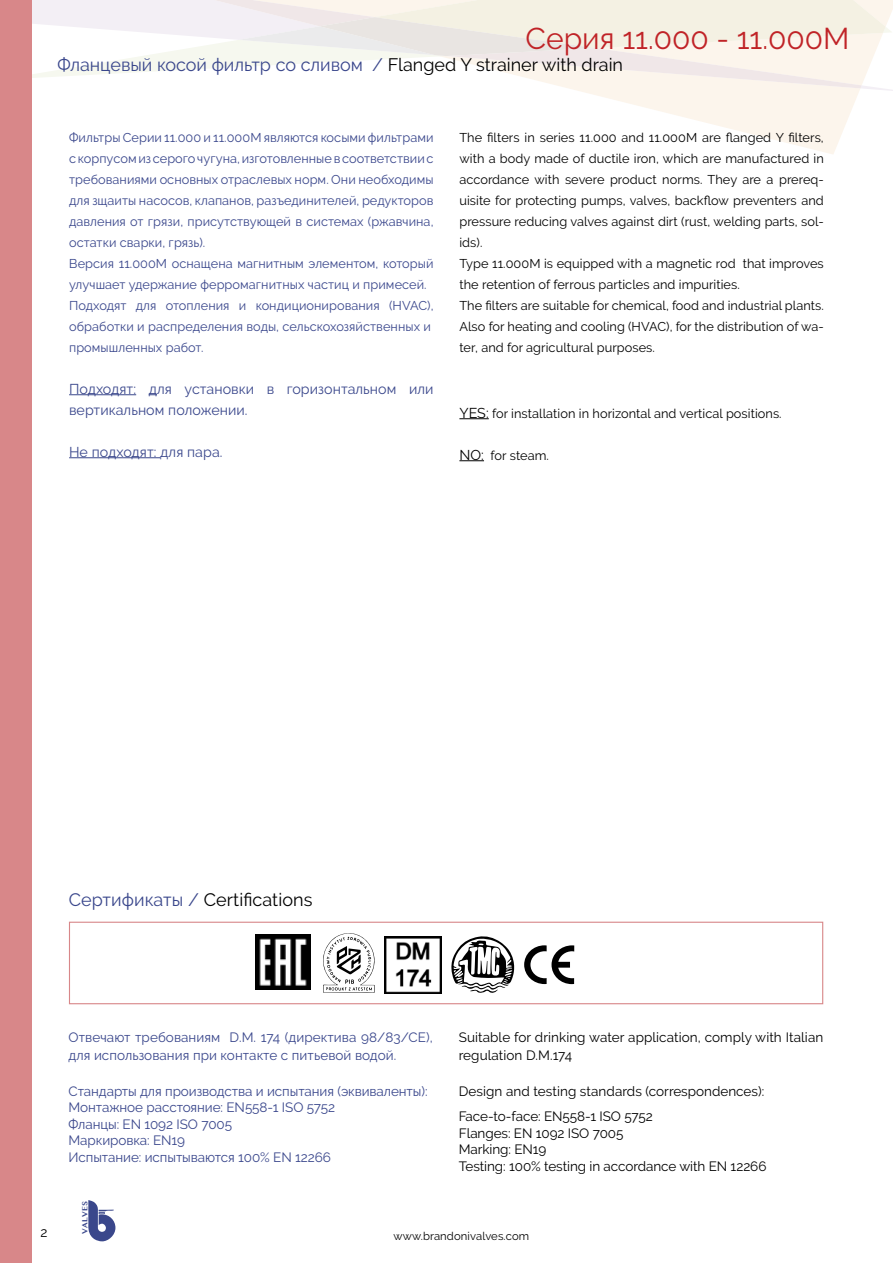
<style>
.page{position:relative;width:893px;height:1263px;background:#fff}
.page>*{position:absolute;margin:0;border:0;box-sizing:border-box;transform-origin:0 0}
.t1{font:30px "Raleway";color:#c02327}
.t2{font:18px "Raleway";color:#3a478c}
.t3{font:18px "Raleway";letter-spacing:.005em;color:#000}
.t4{font:14.25px/21px "Raleway";letter-spacing:.005em;color:#3a478c}
.t5{font:13.5px/16.5px "Raleway";letter-spacing:-.005em;color:#3a478c}
.t6{font:13.5px/16.5px "Raleway";letter-spacing:-.005em;color:#000}
.t7{font:12.75px/21px "Raleway";letter-spacing:.005em;color:#000}
.t8{font:12.75px/21px "Raleway";letter-spacing:.005em;color:#3a478c}
.t9{font:11.25px "Raleway";letter-spacing:.01em;color:#000}
.t10{font:700 7.8px "Lao MN";color:#3a478b}
.s1{color:#000}
.s2{font-size:14.25px}
.s3{color:#3a478c}
</style>
<div class="page">
<svg style="left:585px;top:92px;width:274px;height:62px;fill:#fcf5ec"></svg>
<svg style="left:32px;top:0;width:861px;height:92px"></svg>
<svg style="left:165px;top:0;width:697px;height:88px"></svg>
<svg style="left:239px;top:0;width:647px;height:56px;background:#f3efe6"></svg>
<svg style="left:451px;top:936px;width:63px;height:57px"></svg>
<svg style="left:323px;top:933px;width:52px;height:60px"></svg>
<svg style="left:88px;top:1200px;width:27px;height:41px"></svg>
<div style="left:0;top:0;width:32px;height:1263px;background:#d88789"></div>
<hr style="left:69px;top:394px;width:67px;height:1px;background:#3a478c">
<hr style="left:69px;top:457px;width:91px;height:1px;background:#3a478c">
<hr style="left:459px;top:418px;width:30px;height:1px;background:#000">
<svg style="left:459px;top:460px;width:25px;height:1px"></svg>
<div style="left:69px;top:922px;width:754px;height:82px;border:1px solid #d88789"></div>
<img style="left:256px;top:935px;width:54px;height:54px">
<img style="left:385px;top:936px;width:56px;height:57px">
<svg style="left:524px;top:945px;width:50px;height:39px"></svg>
<h1 class="t1" style="left:526px;top:21px;width:325px">Серия 11.000 - 11.000M</h1>
<h2 class="t2" style="left:57px;top:54px;width:567px">Фланцевый косой фильтр со сливом / <span class="s1">Flanged Y strainer with drain</span></h2>
<p class="t8" style="left:69px;top:127px;width:366px">Фильтры Серии 11.000 и 11.000M являются косыми фильтрами с корпусом из серого чугуна, изготовленные в соответствии с требованиями основных отраслевых норм. Они необходимы для зщаиты насосов, клапанов, разъединителей, редукторов давления от грязи, присутствующей в системах (ржавчина, остатки сварки, грязь).<br>Версия 11.000M оснащена магнитным элементом, который улучшает удержание ферромагнитных частиц и примесей.<br>Подходят для отопления и кондиционирования (HVAC), обработки и распределения воды, сельскохозяйственных и промышленных работ.</p>
<p class="t4" style="left:69px;top:378px;width:366px">Подходят: для установки в горизонтальном или вертикальном положении.</p>
<p class="t4" style="left:69px;top:441px;width:155px">Не подходят: для пара.</p>
<p class="t7" style="left:459px;top:127px;width:366px">The filters in series 11.000 and 11.000M are flanged Y filters, with a body made of ductile iron, which are manufactured in accordance with severe product norms. They are a prereq&shy;uisite for protecting pumps, valves, backflow preventers and pressure reducing valves against dirt (rust, welding parts, sol&shy;ids).<br>Type 11.000M is equipped with a magnetic rod that improves the retention of ferrous particles and impurities.<br>The filters are suitable for chemical, food and industrial plants.<br>Also for heating and cooling (HVAC), for the distribution of wa&shy;ter, and for agricultural purposes.</p>
<p class="t7" style="left:459px;top:403px;width:324px"><span class="s2">YES:</span> for installation in horizontal and vertical positions.</p>
<p class="t7" style="left:459px;top:445px;width:91px"><span class="s2">NO:</span> for steam.</p>
<h2 class="t3" style="left:69px;top:889px;width:245px"><span class="s3">Сертификаты /</span> Certifications</h2>
<p class="t6" style="left:40px;top:1224px;width:9px">2</p>
<p class="t5" style="left:69px;top:1028px;width:366px;line-height:18px">Отвечают требованиям D.M. 174 (директива 98/83/CE), для использования при контакте с питьевой водой.</p>
<p class="t6" style="left:459px;top:1028px;width:366px;line-height:18px">Suitable for drinking water application, comply with Italian regulation D.M.174</p>
<p class="t5" style="left:69px;top:1083px;width:361px">Стандарты для производства и испытания (эквиваленты):<br>Монтажное расстояние: EN558-1 ISO 5752<br>Фланцы: EN 1092 ISO 7005<br>Маркировка: EN19<br>Испытание: испытываются 100% EN 12266</p>
<p class="t6" style="left:459px;top:1078px;width:307px;line-height:25.5px">Design and testing standards (correspondences):<br>Face-to-face: EN558-1 ISO 5752</p>
<p class="t6" style="left:459px;top:1125px;width:309px">Flanges: EN 1092 ISO 7005<br>Marking: EN19<br>Testing: 100% testing in accordance with EN 12266</p>
<p class="t10" style="left:80px;top:1233px;width:34px;rotate:-90deg">VALVES</p>
<p class="t9" style="left:394px;top:1229px;width:137px">www.brandonivalves.com</p>
</div>
